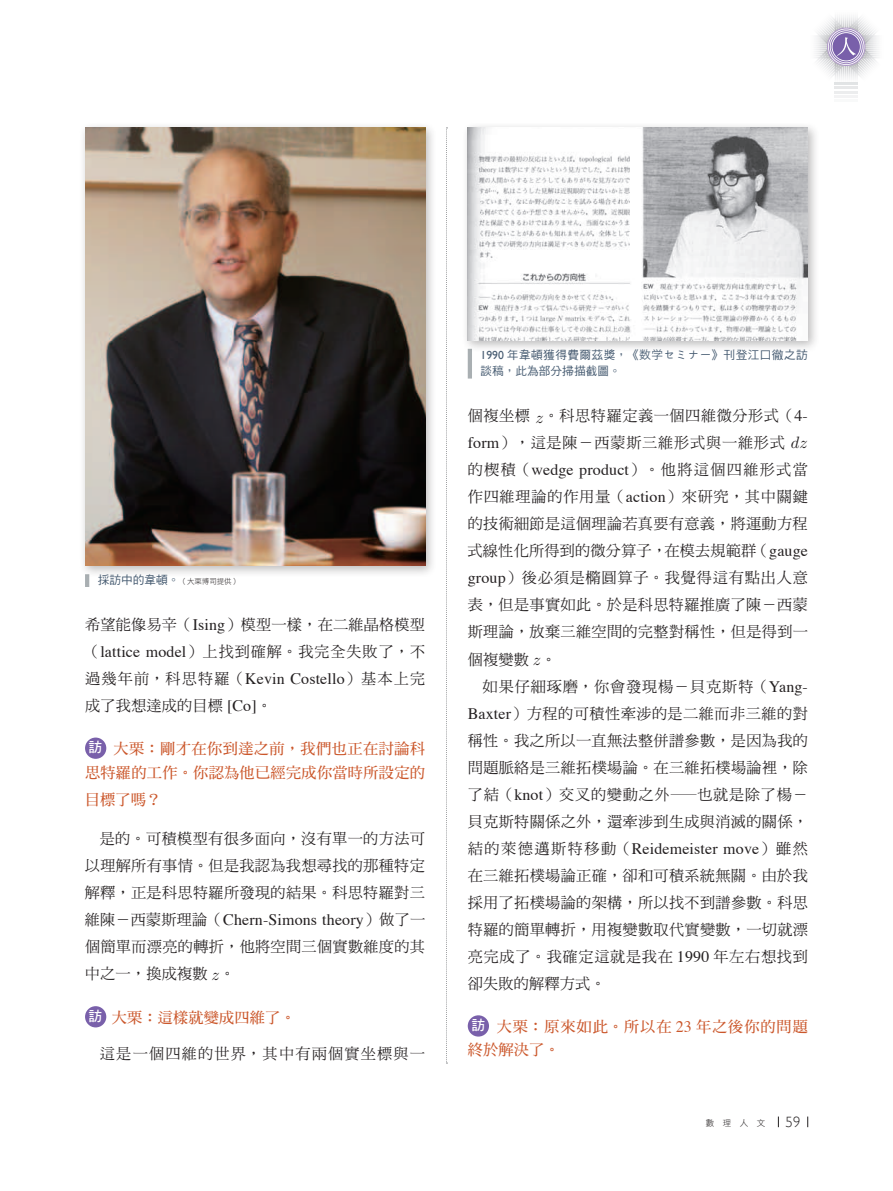
<style>
.page{position:relative;width:893px;height:1191px;background:#fff}
.page>*{position:absolute;margin:0;border:0;box-sizing:border-box;transform-origin:0 0}
.t1{font:15.9px "Times";letter-spacing:.01em;color:#231f20}
.t2{font:15.15px/27px "DF Ming Std W5";letter-spacing:.02em;color:#231f20;text-align:justify}
.t3{font:15.15px "DF Ming Std W5";letter-spacing:.05em;color:#231f20}
.t4{font:15.15px/23.5px "DF Ming Std W7";letter-spacing:.02em;color:#cb572b}
.t5{font:15.15px "DF Ming Std W5";letter-spacing:.085em;color:#231f20}
.t6{font:15.15px/23.5px "DF Ming Std W7";letter-spacing:.06em;color:#cb572b}
.t7{font:15.15px "DF Ming Std W5";letter-spacing:.055em;color:#231f20}
.t8{font:15.15px "DF Ming Std W5";letter-spacing:.045em;color:#231f20}
.t9{font:15.15px "DF Ming Std W5";letter-spacing:.075em;color:#231f20}
.t10{font:300 14.85px "Gill Sans";color:#231f20}
.t11{font:11.7px/15.9px "DF Hei Std W5";letter-spacing:.035em;color:#465b71}
.t12{font:8.55px "DF Hei Std W3";color:#231f20}
.t13{font:7.5px "DF Hei Std W3";color:#231f20}
.s1{font-family:"DF Hei Std W5";font-size:11.7px;color:#465b71}
.s2{font-family:"Times";font-size:15.9px}
.s3{font-family:"DF Hei Std W7";font-size:13.8px;color:#fff}
.s4{font-family:"DF Ming Std W5";font-size:15.15px}
.s5{font-family:"CMMI10";font-size:16.5px}
.s6{font-family:"Gill Sans"}
.s7{font-family:"Hira Kaku Pro N W3"}
</style>
<div class="page">
<svg style="left:816px;top:16px;width:62px;height:62px"></svg>
<hr style="left:834px;top:82px;width:24px;height:3px;background:#c5cacc">
<hr style="left:834px;top:87px;width:24px;height:2px;background:#cfd2d4">
<hr style="left:834px;top:91px;width:24px;height:2px;background:#dadcde">
<hr style="left:834px;top:95px;width:24px;height:2px;background:#e7e8e9">
<hr style="left:834px;top:99px;width:24px;height:3px;background:#f1f3f3">
<svg style="left:446px;top:128px;width:1px;height:935px"></svg>
<div style="left:468px;top:1015px;width:21px;height:21px;background:#7960aa;border-radius:50%"></div>
<div style="left:85px;top:737px;width:21px;height:22px;background:#7960aa;border-radius:50%"></div>
<div style="left:85px;top:1006px;width:21px;height:21px;background:#7960aa;border-radius:50%"></div>
<hr style="left:85px;top:574px;width:4px;height:13px;background:#a9afb2">
<hr style="left:468px;top:349px;width:4px;height:29px;background:#a9afb2">
<div style="left:79px;top:122px;width:359px;height:456px;background:#231f20;opacity:.3"></div>
<img style="left:85px;top:128px;width:340px;height:438px">
<div style="left:462px;top:122px;width:358px;height:230px;background:#231f20;opacity:.3"></div>
<img style="left:468px;top:128px;width:340px;height:212px">
<p class="t13" style="left:98px;top:577px;width:143px"><span class="s1">採訪中的韋頓。</span>（大栗博司提供）</p>
<p class="t2" style="left:85px;top:610px;width:342px">希望能像易辛（<span class="s2">Ising</span>）模型一樣，在二維晶格模型（<span class="s2">lattice model</span>）上找到確解。我完全失敗了，不過幾年前，科思特羅（<span class="s2">Kevin Costello</span>）基本上完成了我想達成的目標 <span class="s2">[Co]</span>。</p>
<p class="t4" style="left:85px;top:736px;width:342px"><span class="s3">訪</span> 大栗：剛才在你到達之前，我們也正在討論科思特羅的工作。你認為他已經完成你當時所設定的</p>
<p class="t4" style="left:85px;top:787px;width:78px">目標了嗎？</p>
<p class="t2" style="left:85px;top:825px;width:342px;text-indent:15px">是的。可積模型有很多面向，沒有單一的方法可以理解所有事情。但是我認為我想尋找的那種特定解釋，正是科思特羅所發現的結果。科思特羅對三</p>
<p class="t1" style="left:85px;top:905px;width:342px"><span class="s4">維陳－西蒙斯理論（</span>Chern-Simons theory<span class="s4">）做了一</span></p>
<p class="t2" style="left:85px;top:933px;width:342px">個簡單而漂亮的轉折，他將空間三個實數維度的其中之一，換成複數 <span class="s5">z</span>。</p>
<p class="t4" style="left:89px;top:1005px;width:209px"><span class="s3">訪</span> 大栗：這樣就變成四維了。</p>
<p class="t9" style="left:100px;top:1045px;width:327px">這是一個四維的世界，其中有兩個實坐標與一</p>
<p class="t11" style="left:480px;top:346px;width:329px"><span class="s6">1990</span> 年韋頓獲得費爾茲獎，《<span class="s7">数学</span>セミナー》刊登江口徹之訪談稿，此為部分掃描截圖。</p>
<p class="t2" style="left:468px;top:402px;width:342px">個複坐標 <span class="s5">z</span>。科思特羅定義一個四維微分形式（<span class="s2">4-</span></p>
<p class="t3" style="left:468px;top:435px;width:341px"><span class="s2">form</span>），這是陳－西蒙斯三維形式與一維形式 <span class="s5">dz</span></p>
<p class="t5" style="left:468px;top:462px;width:342px">的楔積（<span class="s2">wedge product</span>）。他將這個四維形式當</p>
<p class="t3" style="left:468px;top:489px;width:342px">作四維理論的作用量（<span class="s2">action</span>）來研究，其中關鍵</p>
<p class="t2" style="left:468px;top:510px;width:342px">的技術細節是這個理論若真要有意義，將運動方程</p>
<p class="t2" style="left:468px;top:537px;width:342px">式線性化所得到的微分算子，在模去規範群（<span class="s2">gauge</span></p>
<p class="t3" style="left:468px;top:570px;width:342px"><span class="s2">group</span>）後必須是橢圓算子。我覺得這有點出人意</p>
<p class="t2" style="left:468px;top:591px;width:342px">表，但是事實如此。於是科思特羅推廣了陳－西蒙</p>
<p class="t2" style="left:468px;top:618px;width:342px">斯理論，放棄三維空間的完整對稱性，但是得到一</p>
<p class="t2" style="left:468px;top:645px;width:90px">個複變數 <span class="s5">z</span>。</p>
<p class="t7" style="left:483px;top:678px;width:327px">如果仔細琢磨，你會發現楊－貝克斯特（<span class="s2">Yang-</span></p>
<p class="t2" style="left:468px;top:699px;width:342px"><span class="s2">Baxter</span>）方程的可積性牽涉的是二維而非三維的對</p>
<p class="t2" style="left:468px;top:726px;width:342px">稱性。我之所以一直無法整併譜參數，是因為我的</p>
<p class="t2" style="left:468px;top:753px;width:342px">問題脈絡是三維拓樸場論。在三維拓樸場論裡，除</p>
<p class="t8" style="left:468px;top:786px;width:342px">了結（<span class="s2">knot</span>）交叉的變動之外─也就是除了楊－</p>
<p class="t2" style="left:468px;top:807px;width:342px">貝克斯特關係之外，還牽涉到生成與消滅的關係，</p>
<p class="t1" style="left:468px;top:833px;width:342px"><span class="s4">結的萊德邁斯特移動（</span>Reidemeister move<span class="s4">）雖然</span></p>
<p class="t2" style="left:468px;top:861px;width:342px">在三維拓樸場論正確，卻和可積系統無關。由於我採用了拓樸場論的架構，所以找不到譜參數。科思特羅的簡單轉折，用複變數取代實變數，一切就漂亮完成了。我確定這就是我在 <span class="s2">1990</span> 年左右想找到卻失敗的解釋方式。</p>
<p class="t6" style="left:468px;top:1014px;width:342px"><span class="s3">訪</span> 大栗：原來如此。所以在 <span class="s2">23</span> 年之後你的問題終於解決了。</p>
<p class="t12" style="left:706px;top:1118px;width:61px">數　理　人　文</p>
<p class="t10" style="left:786px;top:1113px;width:16px">59</p>
</div>
